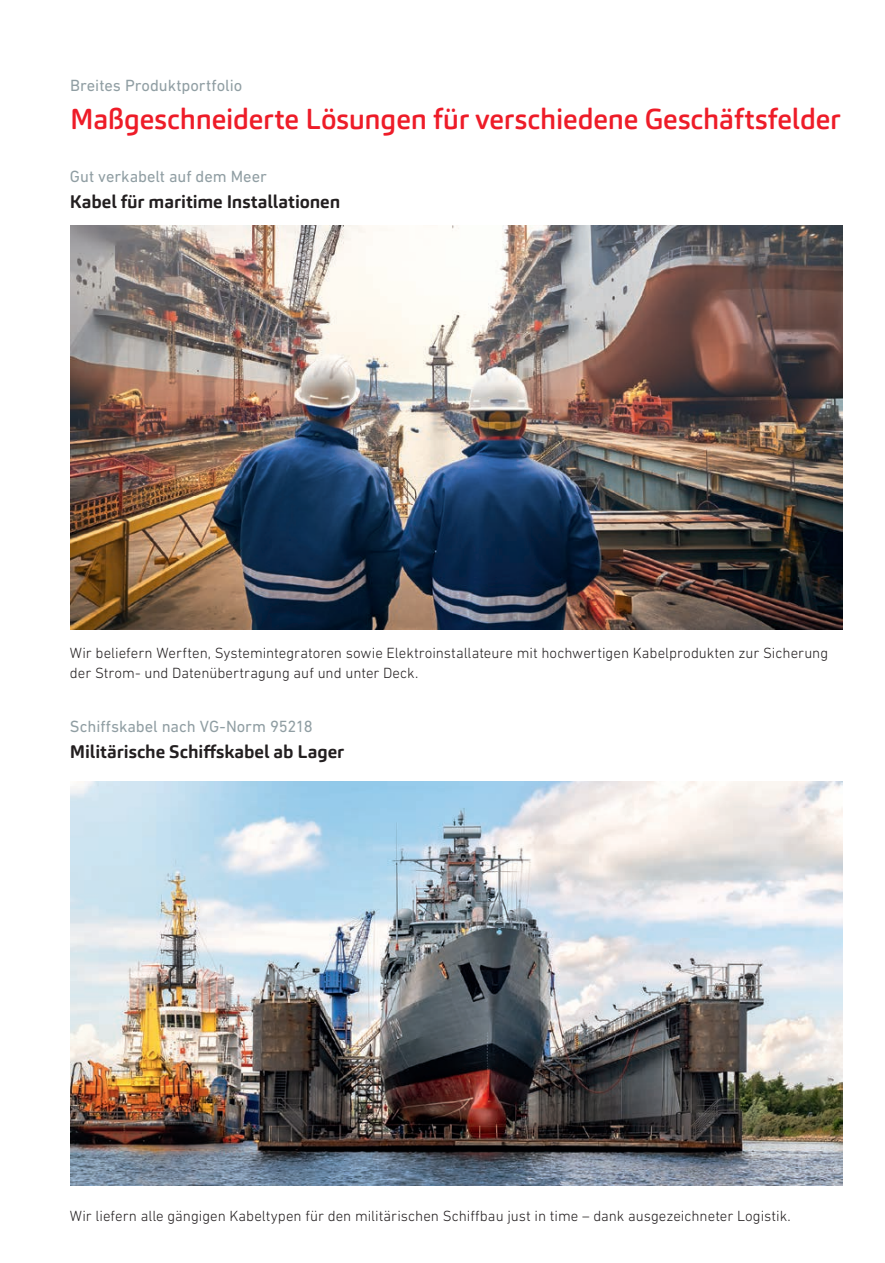
<style>
.page{position:relative;width:885px;height:1263px;background:#fff}
.page>*{position:absolute;margin:0;border:0;box-sizing:border-box;transform-origin:0 0}
.t1{font:500 28.5px "Carnas";letter-spacing:-.01em;color:#ee1c28}
.t2{font:700 18px "Carnas";letter-spacing:-.005em;color:#231f20}
.t3{font:16.5px "DIN Next W1 G";letter-spacing:-.005em;color:#909ea3}
.t4{font:300 15px/19.5px "DIN Next W1 G";color:#231f20}
</style>
<div class="page">
<img style="left:70px;top:226px;width:772px;height:404px">
<img style="left:70px;top:781px;width:772px;height:404px">
<p class="t3" style="left:70px;top:76px;width:174px">Breites Produktportfolio</p>
<h1 class="t1" style="left:70px;top:101px;width:772px">Maßgeschneiderte Lösungen für verschiedene Geschäftsfelder</h1>
<p class="t3" style="left:70px;top:167px;width:198px">Gut verkabelt auf dem Meer</p>
<p class="t2" style="left:70px;top:190px;width:272px">Kabel für maritime Installationen</p>
<p class="t4" style="left:70px;top:643px;width:759px">Wir beliefern Werften, Systemintegratoren sowie Elektroinstallateure mit hochwertigen Kabelprodukten zur Sicherung der Strom- und Datenübertragung auf und unter Deck.</p>
<p class="t3" style="left:70px;top:717px;width:244px">Schiffskabel nach VG-Norm 95218</p>
<p class="t2" style="left:70px;top:740px;width:275px">Militärische Schiffskabel ab Lager</p>
<p class="t4" style="left:70px;top:1206px;width:722px">Wir liefern alle gängigen Kabeltypen für den militärischen Schiffbau just in time – dank ausgezeichneter Logistik.</p>
</div>
